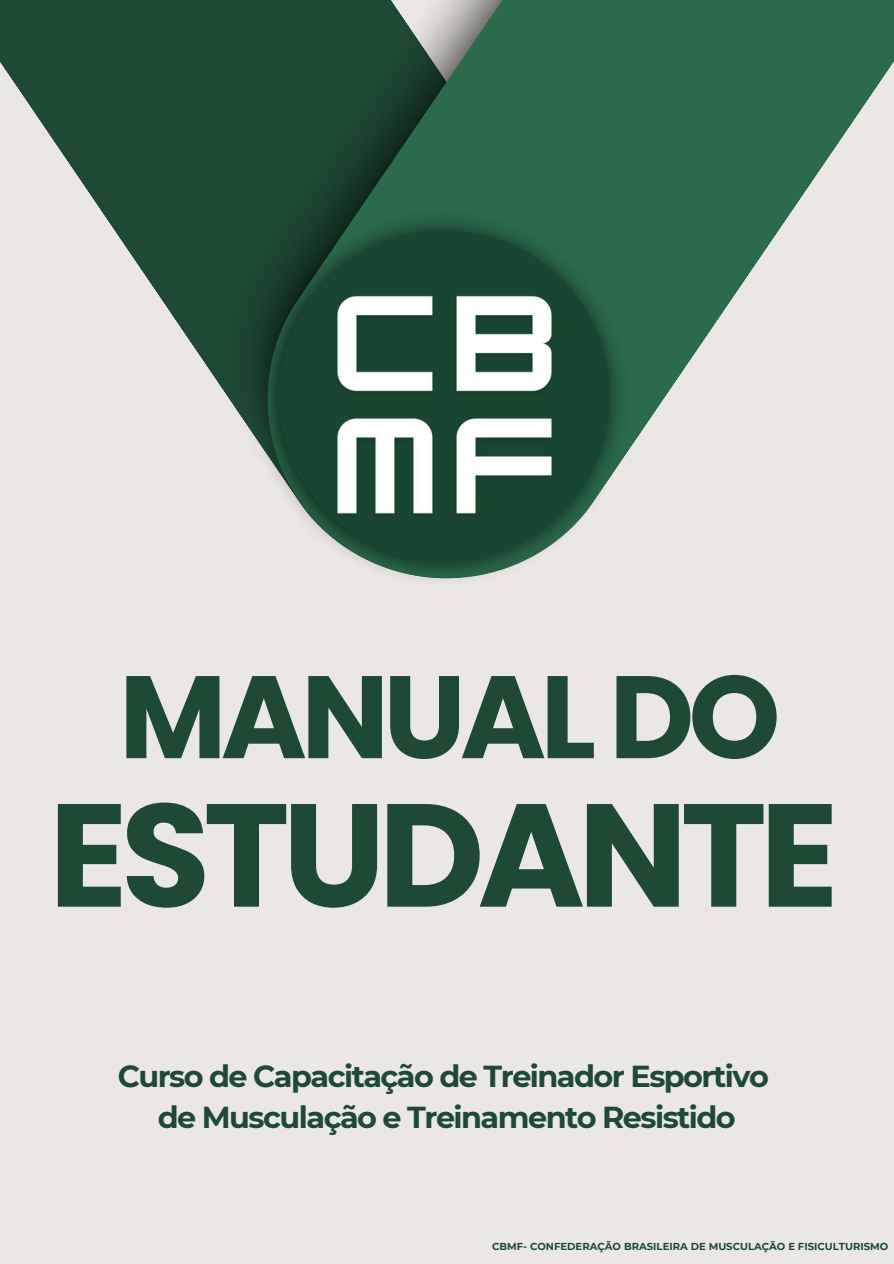
<style>
.page{position:relative;width:894px;height:1264px;background:#fff}
.page>*{position:absolute;margin:0;border:0;box-sizing:border-box;transform-origin:0 0}
.t1{font:700 146.25px "Poppins";letter-spacing:-.05em;color:#1e4a33}
.t2{font:700 117px "Poppins";letter-spacing:-.05em;color:#1e4a33}
.t3{font:700 30.3px/41.7px "Montserrat";letter-spacing:-.05em;color:#1e4a33;text-align:center}
.t4{font:700 10.05px "Montserrat";color:#1e4a33}
</style>
<div class="page">
<div style="left:0;top:0;width:893px;height:1263px;background:#ebe8e4"></div>
<div style="left:0;top:0;width:142px;height:69px;background:#1e4a33"></div>
<img style="left:142px;top:0;width:101px;height:419px">
<svg style="left:243px;top:0;width:650px;height:433px;background:#33684b"></svg>
<img style="left:243px;top:197px;width:397px;height:382px">
<img style="left:279px;top:230px;width:331px;height:332px;border-radius:50%">
<svg style="left:715px;top:72px;width:178px;height:361px"></svg>
<svg style="left:7px;top:72px;width:173px;height:347px"></svg>
<p class="t2" style="left:119px;top:635px;width:662px">MANUAL DO</p>
<p class="t1" style="left:49px;top:753px;width:791px">ESTUDANTE</p>
<p class="t3" style="left:118px;top:1054px;width:652px">Curso de Capacitação de Treinador Esportivo de Musculação e Treinamento Resistido</p>
<h2 class="t4" style="left:492px;top:1239px;width:397px">CBMF- CONFEDERAÇÃO BRASILEIRA DE MUSCULAÇÃO E FISICULTURISMO</h2>
</div>
